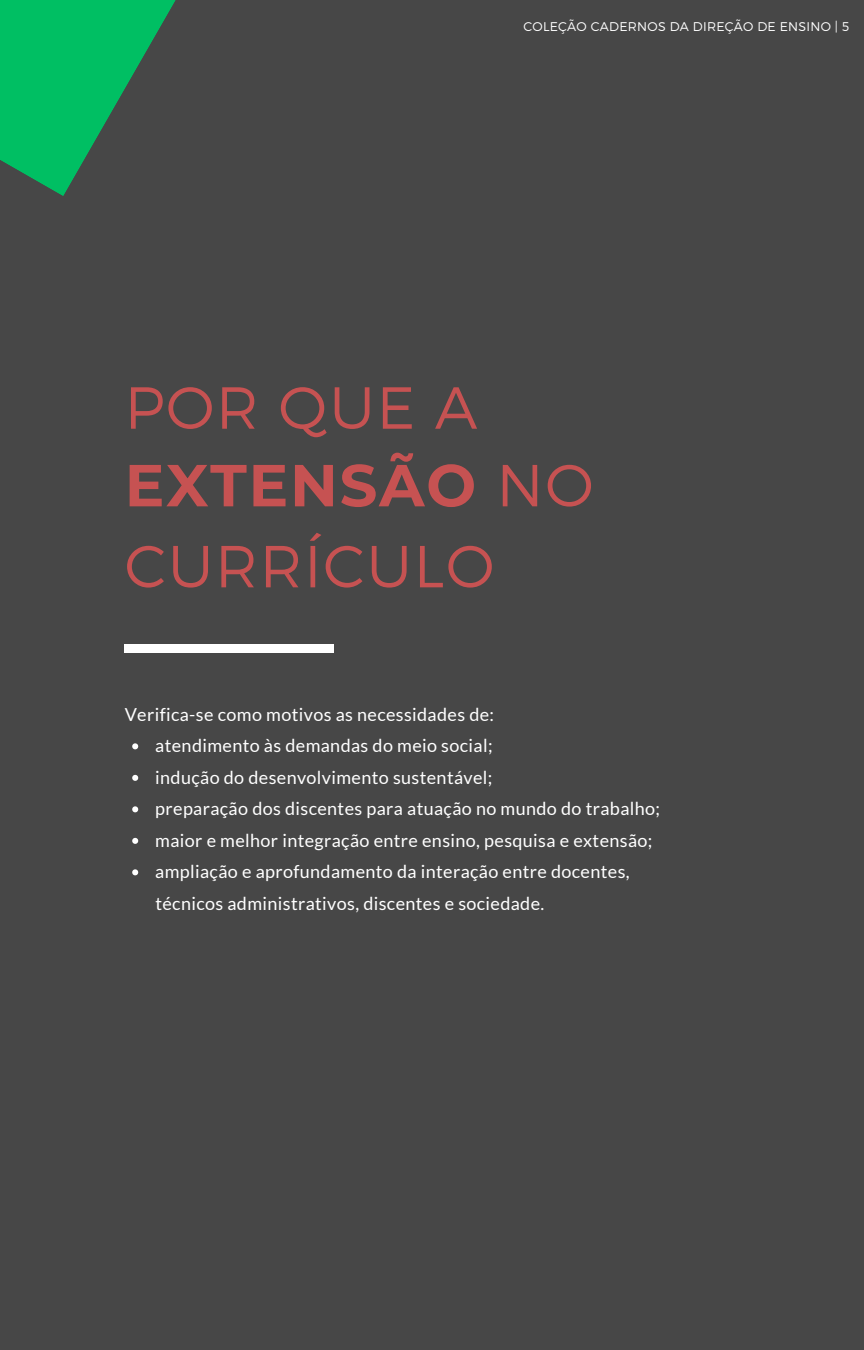
<style>
.page{position:relative;width:864px;height:1350px;background:#474747}
.page>*{position:absolute;margin:0;border:0;box-sizing:border-box;transform-origin:0 0}
.t1{font:300 59.18px/79.2px "Montserrat";letter-spacing:.03em;color:#c65252}
.t2{font:18px "Lato";letter-spacing:.02em;color:#fff}
.t3{font:300 12.6px "Montserrat";letter-spacing:.02em;color:#fff}
.s1{font-weight:700}
</style>
<div class="page">
<div style="left:125px;top:644px;width:209px;height:8px;background:#fff"></div>
<svg style="left:132px;top:743px;width:6px;height:6px"></svg>
<svg style="left:132px;top:775px;width:6px;height:6px"></svg>
<svg style="left:132px;top:806px;width:6px;height:6px"></svg>
<svg style="left:132px;top:838px;width:6px;height:6px"></svg>
<svg style="left:132px;top:869px;width:6px;height:6px"></svg>
<svg style="left:0;top:0;width:176px;height:196px"></svg>
<p class="t3" style="left:523px;top:18px;width:327px">COLEÇÃO CADERNOS DA DIREÇÃO DE ENSINO | 5</p>
<p class="t1" style="left:125px;top:365px;width:470px">POR QUE A<br><span class="s1">EXTENSÃO</span> NO<br>CURRÍCULO</p>
<p class="t2" style="left:125px;top:703px;width:371px">Verifica-se como motivos as necessidades de:</p>
<h1 class="t2" style="left:155px;top:735px;width:339px">atendimento às demandas do meio social;</h1>
<p class="t2" style="left:155px;top:766px;width:339px">indução do desenvolvimento sustentável;</p>
<h2 class="t2" style="left:155px;top:798px;width:506px">preparação dos discentes para atuação no mundo do trabalho;</h2>
<p class="t2" style="left:155px;top:829px;width:499px">maior e melhor integração entre ensino, pesquisa e extensão;</p>
<p class="t2" style="left:155px;top:861px;width:476px">ampliação e aprofundamento da interação entre docentes,</p>
<p class="t2" style="left:155px;top:892px;width:390px">técnicos administrativos, discentes e sociedade.</p>
</div>
